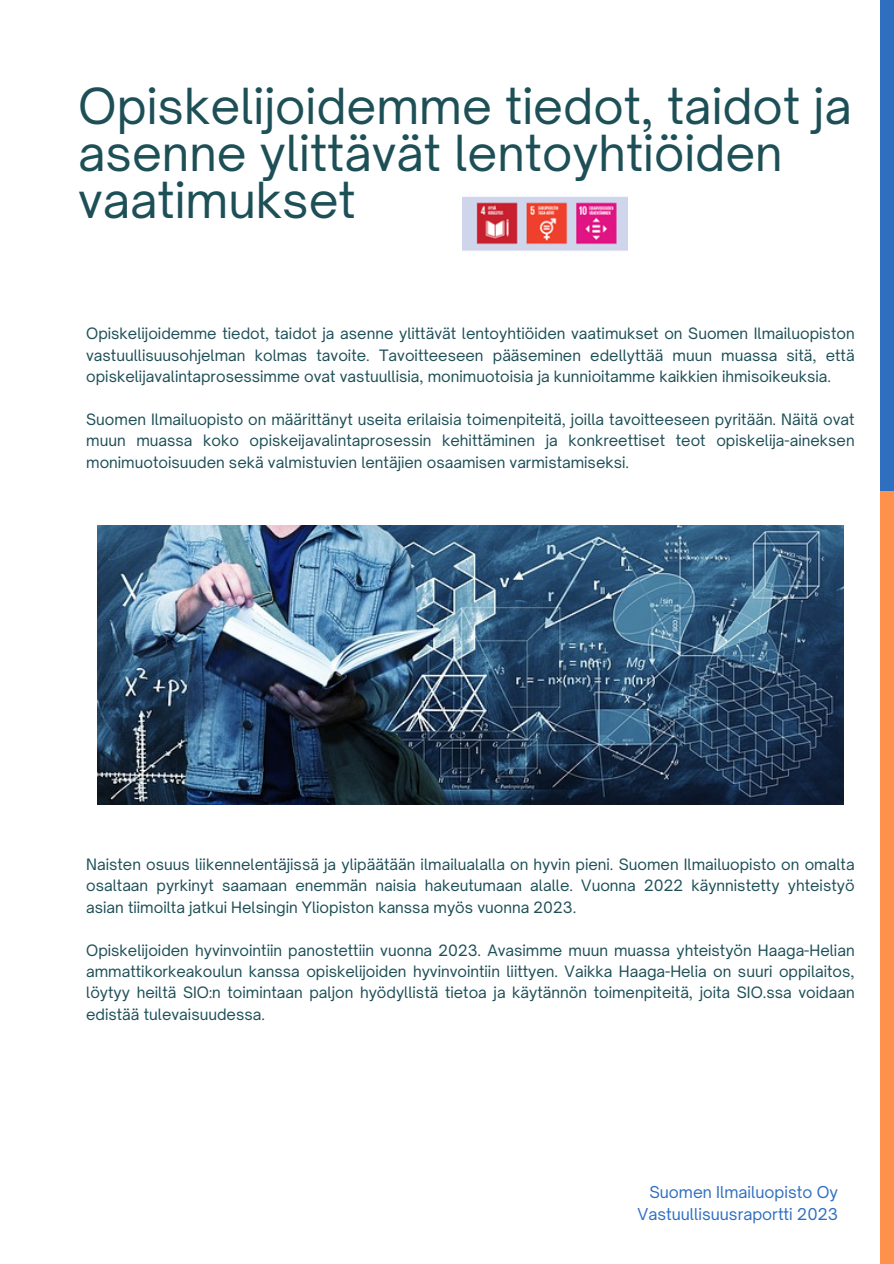
<style>
.page{position:relative;width:894px;height:1264px;background:#fff}
.page>*{position:absolute;margin:0;border:0;box-sizing:border-box;transform-origin:0 0}
.t1{font:47.55px/47.2px "Open Sauce One";color:#1d4f57}
.t2{font:15.6px "Open Sauce One";color:#2f6fc0}
.t3{font:15px/21.3px "Open Sauce One";color:#1d4f57;text-align:justify}
</style>
<div class="page">
<div style="left:880px;top:0;width:13px;height:491px;background:#2f6fc0"></div>
<div style="left:880px;top:491px;width:13px;height:772px;background:#ff914d"></div>
<img style="left:462px;top:196px;width:165px;height:55px">
<img style="left:97px;top:525px;width:746px;height:279px">
<p class="t1" style="left:78px;top:82px;width:775px">Opiskelijoidemme tiedot, taidot ja asenne ylittävät lentoyhtiöiden vaatimukset</p>
<p class="t3" style="left:86px;top:323px;width:769px">Opiskelijoidemme tiedot, taidot ja asenne ylittävät lentoyhtiöiden vaatimukset on Suomen Ilmailuopiston vastuullisuusohjelman kolmas tavoite. Tavoitteeseen pääseminen edellyttää muun muassa sitä, että opiskelijavalintaprosessimme ovat vastuullisia, monimuotoisia ja kunnioitamme kaikkien ihmisoikeuksia.</p>
<p class="t3" style="left:86px;top:408px;width:769px">Suomen Ilmailuopisto on määrittänyt useita erilaisia toimenpiteitä, joilla tavoitteeseen pyritään. Näitä ovat muun muassa koko opiskeijavalintaprosessin kehittäminen ja konkreettiset teot opiskelija-aineksen monimuotoisuuden sekä valmistuvien lentäjien osaamisen varmistamiseksi.</p>
<p class="t3" style="left:86px;top:853px;width:769px">Naisten osuus liikennelentäjissä ja ylipäätään ilmailualalla on hyvin pieni. Suomen Ilmailuopisto on omalta osaltaan pyrkinyt saamaan enemmän naisia hakeutumaan alalle. Vuonna 2022 käynnistetty yhteistyö asian tiimoilta jatkui Helsingin Yliopiston kanssa myös vuonna 2023.</p>
<p class="t3" style="left:86px;top:939px;width:769px">Opiskelijoiden hyvinvointiin panostettiin vuonna 2023. Avasimme muun muassa yhteistyön Haaga-Helian ammattikorkeakoulun kanssa opiskelijoiden hyvinvointiin liittyen. Vaikka Haaga-Helia on suuri oppilaitos, löytyy heiltä SIO:n toimintaan paljon hyödyllistä tietoa ja käytännön toimenpiteitä, joita SIO.ssa voidaan edistää tulevaisuudessa.</p>
<p class="t2" style="left:649px;top:1182px;width:190px">Suomen Ilmailuopisto Oy</p>
<p class="t2" style="left:637px;top:1204px;width:202px">Vastuullisuusraportti 2023</p>
</div>
